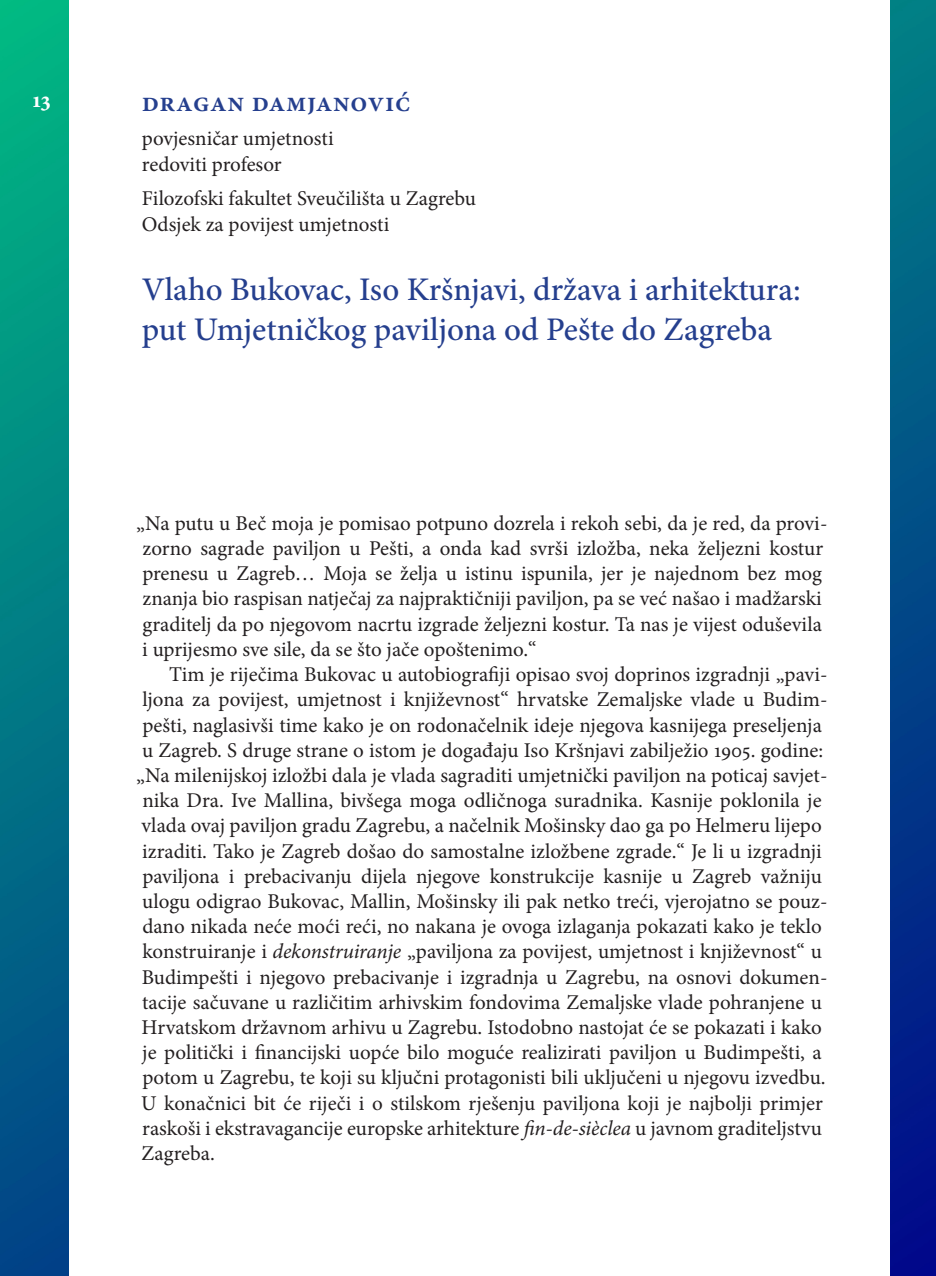
<style>
.page{position:relative;width:936px;height:1276px;background:#fff}
.page>*{position:absolute;margin:0;border:0;box-sizing:border-box;transform-origin:0 0}
.t1{font:500 33px/39.6px "Minion Pro";letter-spacing:-.005em;color:#253f8e}
.t2{font:600 28px "Minion Pro";letter-spacing:.025em;color:#253f8e}
.t3{font:700 23px "Minion Pro";color:#fff}
.t4{font:21px/25.2px "Minion Pro";color:#231f20}
.s1{font-style:italic}
</style>
<div class="page">
<img style="left:0;top:0;width:68px;height:1276px">
<img style="left:890px;top:0;width:45px;height:1276px">
<p class="t3" style="left:33px;top:84px;width:20px">13</p>
<p class="t2" style="left:142px;top:83px;width:270px">dragan damjanović</p>
<p class="t4" style="left:142px;top:126px;width:193px">povjesničar umjetnosti redoviti profesor</p>
<p class="t4" style="left:142px;top:186px;width:335px">Filozofski fakultet Sveučilišta u Zagrebu<br>Odsjek za povijest umjetnosti</p>
<p class="t1" style="left:142px;top:270px;width:660px">Vlaho Bukovac, Iso Kršnjavi, država i arhitektura: put Umjetničkog paviljona od Pešte do Zagreba</p>
<p class="t4" style="left:136px;top:510px;width:692px">„Na putu u Beč moja je pomisao potpuno dozrela i rekoh sebi, da je red, da provi&shy;zorno sagrade paviljon u Pešti, a onda kad svrši izložba, neka željezni kostur prenesu u Zagreb… Moja se želja u istinu ispunila, jer je najednom bez mog znanja bio raspisan natječaj za najpraktičniji paviljon, pa se već našao i madžarski graditelj da po njegovom nacrtu izgrade željezni kostur. Ta nas je vijest oduševila<br>i uprijesmo sve sile, da se što jače opoštenimo.“</p>
<p class="t4" style="left:136px;top:662px;width:692px;text-indent:33px">Tim je riječima Bukovac u autobiografiji opisao svoj doprinos izgradnji „pavi&shy;ljona za povijest, umjetnost i književnost“ hrvatske Zemaljske vlade u Budim&shy;pešti, naglasivši time kako je on rodonačelnik ideje njegova kasnijega preseljenja u Zagreb. S druge strane o istom je događaju Iso Kršnjavi zabilježio 1905. godine: „Na milenijskoj izložbi dala je vlada sagraditi umjetnički paviljon na poticaj savjet&shy;nika Dra. Ive Mallina, bivšega moga odličnoga suradnika. Kasnije poklonila je vlada ovaj paviljon gradu Zagrebu, a načelnik Mošinsky dao ga po Helmeru lijepo izraditi. Tako je Zagreb došao do samostalne izložbene zgrade.“ Je li u izgradnji paviljona i prebacivanju dijela njegove konstrukcije kasnije u Zagreb važniju ulogu odigrao Bukovac, Mallin, Mošinsky ili pak netko treći, vjerojatno se pouz&shy;dano nikada neće moći reći, no nakana je ovoga izlaganja pokazati kako je teklo konstruiranje i <span class="s1">dekonstruiranje</span> „paviljona za povijest, umjetnost i književnost“ u Budimpešti i njegovo prebacivanje i izgradnja u Zagrebu, na osnovi dokumen&shy;tacije sačuvane u različitim arhivskim fondovima Zemaljske vlade pohranjene u Hrvatskom državnom arhivu u Zagrebu. Istodobno nastojat će se pokazati i kako je politički i financijski uopće bilo moguće realizirati paviljon u Budimpešti, a potom u Zagrebu, te koji su ključni protagonisti bili uključeni u njegovu izvedbu.<br>U konačnici bit će riječi i o stilskom rješenju paviljona koji je najbolji primjer raskoši i ekstravagancije europske arhitekture <span class="s1">fin-de-sièclea</span> u javnom graditeljstvu Zagreba.</p>
</div>
